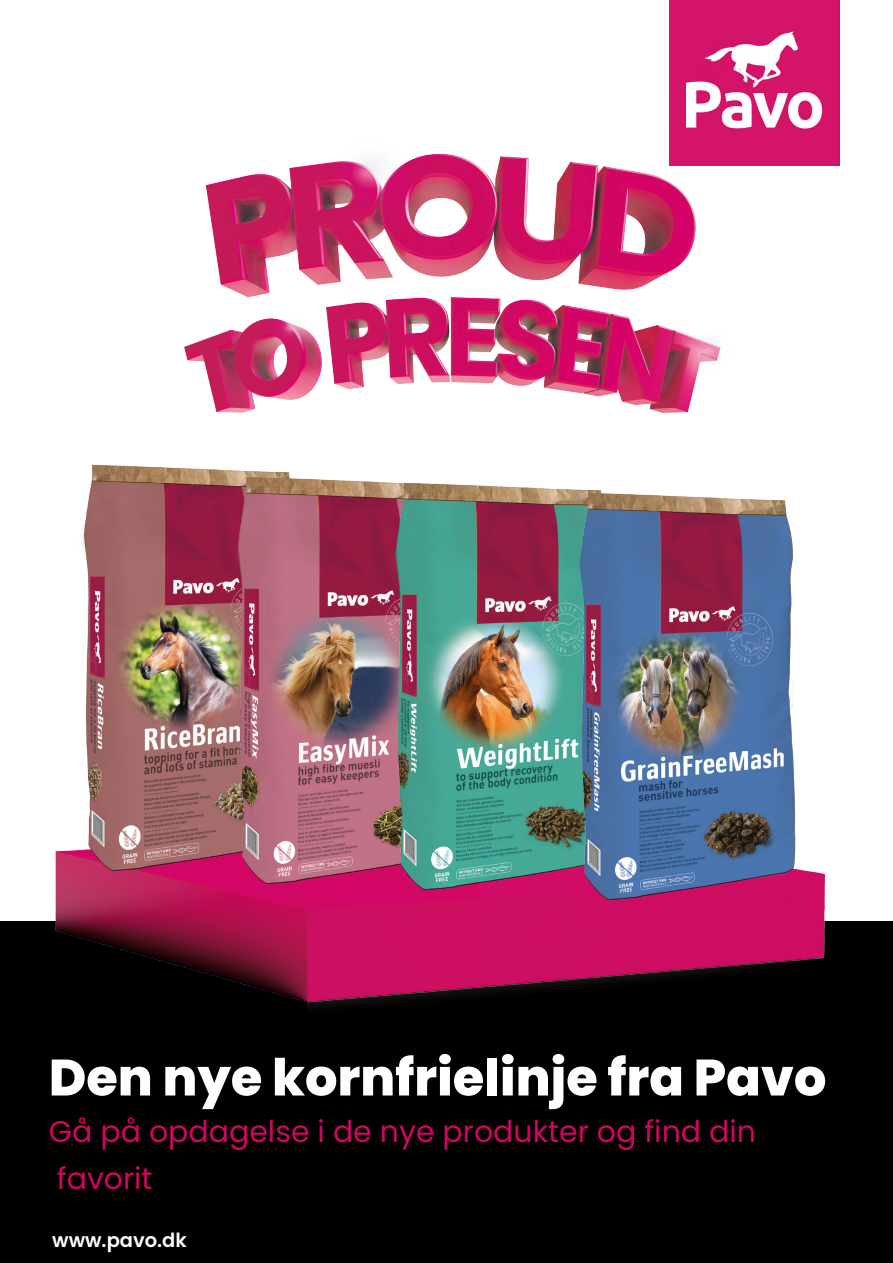
<style>
.page{position:relative;width:893px;height:1263px;background:#fff}
.page>*{position:absolute;margin:0;border:0;box-sizing:border-box;transform-origin:0 0}
.t1{font:800 51px "Poppins";color:#fff}
.t2{font:30px/46.5px "Poppins";color:#d10662}
.t3{font:600 19.5px "Poppins";color:#fff}
</style>
<div class="page">
<div style="left:0;top:921px;width:893px;height:342px;background:#000"></div>
<img style="left:669px;top:0;width:170px;height:112px">
<img style="left:669px;top:112px;width:171px;height:54px">
<img style="left:184px;top:152px;width:596px;height:261px">
<img style="left:55px;top:891px;width:770px;height:117px">
<img style="left:55px;top:464px;width:128px;height:427px">
<img style="left:183px;top:468px;width:158px;height:435px">
<img style="left:341px;top:480px;width:184px;height:429px">
<img style="left:525px;top:487px;width:301px;height:432px">
<h1 class="t1" style="left:49px;top:1048px;width:779px">Den nye kornfrielinje fra Pavo</h1>
<p class="t2" style="left:49px;top:1108px;width:709px">Gå på opdagelse i de nye produkter og find din favorit</p>
<p class="t3" style="left:52px;top:1229px;width:136px">www.pavo.dk</p>
</div>
